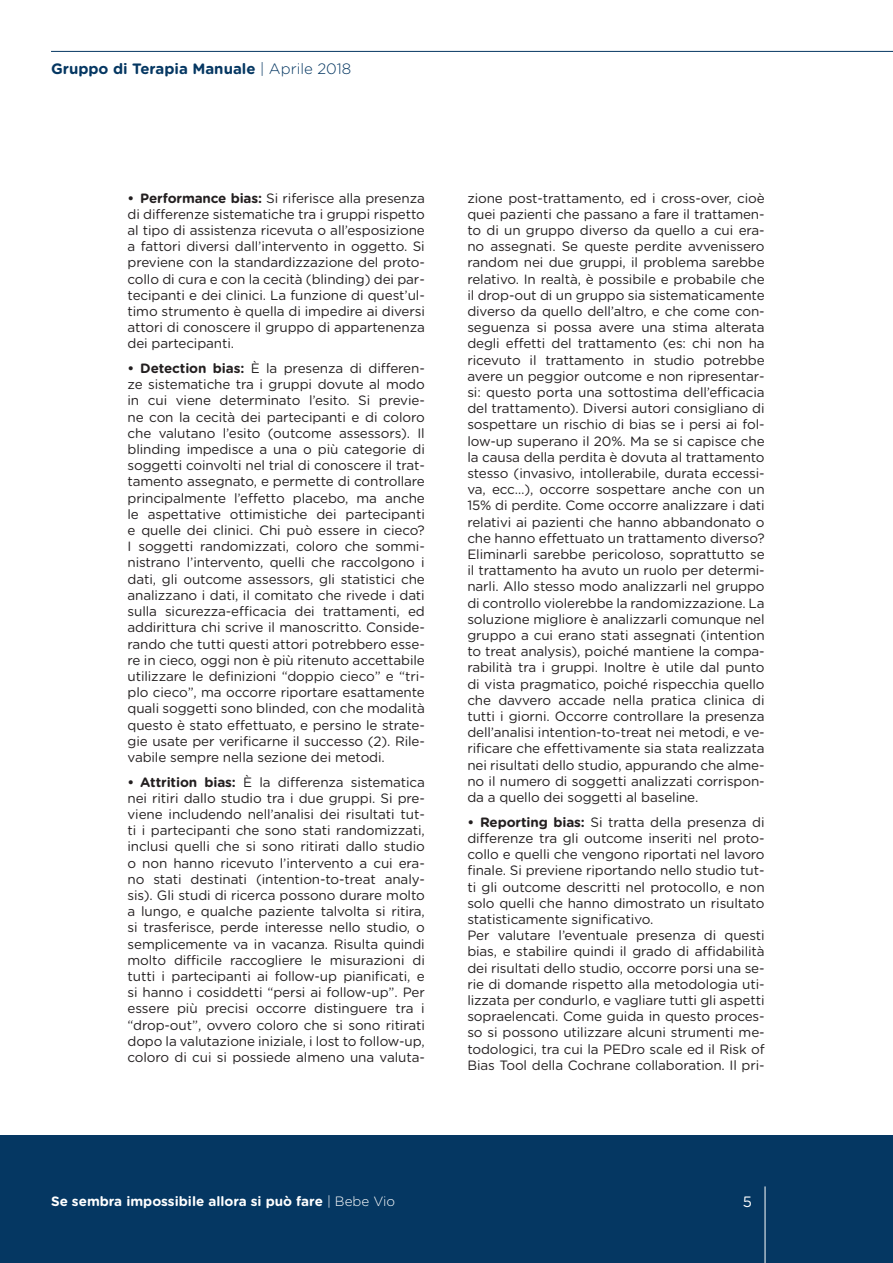
<style>
.page{position:relative;width:893px;height:1263px;background:#fff}
.page>*{position:absolute;margin:0;border:0;box-sizing:border-box;transform-origin:0 0}
.t1{font:700 15px "Gotham Rounded";color:#053762}
.t2{font:15px "Gotham Rounded";color:#fff}
.t3{font:13.5px/16.2px "Gotham Rounded";letter-spacing:-.01em;color:#231f20;text-align:justify}
.t4{font:700 13.5px "Gotham Rounded";color:#fff}
.s1{font-weight:300}
.s2{font-weight:700}
</style>
<div class="page">
<div style="left:0;top:1135px;width:893px;height:128px;background:#053762"></div>
<hr style="left:765px;top:1186px;width:1px;height:77px;background:#fff">
<hr style="left:51px;top:51px;width:842px;height:1px;background:#053762">
<hr style="left:0;top:0;width:1px;height:78px;background:#e6e7e9">
<p class="t1" style="left:51px;top:57px;width:302px">Gruppo di Terapia Manuale <span class="s1">| Aprile 2018</span></p>
<p class="t3" style="left:128px;top:189px;width:299px"><span class="s2">• Performance bias:</span> Si riferisce alla presenza di differenze sistematiche tra i gruppi rispetto al tipo di assistenza ricevuta o all’esposizione a fattori diversi dall’intervento in oggetto. Si previene con la standardizzazione del proto&shy;collo di cura e con la cecità (blinding) dei par&shy;tecipanti e dei clinici. La funzione di quest’ul&shy;timo strumento è quella di impedire ai diversi attori di conoscere il gruppo di appartenenza dei partecipanti.</p>
<p class="t3" style="left:128px;top:360px;width:299px"><span class="s2">• Detection bias:</span> È la presenza di differen&shy;ze sistematiche tra i gruppi dovute al modo in cui viene determinato l’esito. Si previe&shy;ne con la cecità dei partecipanti e di coloro che valutano l’esito (outcome assessors). Il blinding impedisce a una o più categorie di soggetti coinvolti nel trial di conoscere il trat&shy;tamento assegnato, e permette di controllare principalmente l’effetto placebo, ma anche le aspettative ottimistiche dei partecipanti e quelle dei clinici. Chi può essere in cieco?<br>I soggetti randomizzati, coloro che sommi&shy;nistrano l’intervento, quelli che raccolgono i dati, gli outcome assessors, gli statistici che analizzano i dati, il comitato che rivede i dati sulla sicurezza-efficacia dei trattamenti, ed addirittura chi scrive il manoscritto. Conside&shy;rando che tutti questi attori potrebbero esse&shy;re in cieco, oggi non è più ritenuto accettabile utilizzare le definizioni “doppio cieco” e “tri&shy;plo cieco”, ma occorre riportare esattamente quali soggetti sono blinded, con che modalità questo è stato effettuato, e persino le strate&shy;gie usate per verificarne il successo (2). Rile&shy;vabile sempre nella sezione dei metodi.</p>
<p class="t3" style="left:128px;top:773px;width:299px"><span class="s2">• Attrition bias:</span> È la differenza sistematica nei ritiri dallo studio tra i due gruppi. Si pre&shy;viene includendo nell’analisi dei risultati tut&shy;ti i partecipanti che sono stati randomizzati, inclusi quelli che si sono ritirati dallo studio o non hanno ricevuto l’intervento a cui era&shy;no stati destinati (intention-to-treat analy&shy;sis). Gli studi di ricerca possono durare molto a lungo, e qualche paziente talvolta si ritira, si trasferisce, perde interesse nello studio, o semplicemente va in vacanza. Risulta quindi molto difficile raccogliere le misurazioni di tutti i partecipanti ai follow-up pianificati, e si hanno i cosiddetti “persi ai follow-up”. Per essere più precisi occorre distinguere tra i “drop-out”, ovvero coloro che si sono ritirati dopo la valutazione iniziale, i lost to follow-up, coloro di cui si possiede almeno una valuta-</p>
<p class="t3" style="left:467px;top:189px;width:299px">zione post-trattamento, ed i cross-over, cioè quei pazienti che passano a fare il trattamen&shy;to di un gruppo diverso da quello a cui era&shy;no assegnati. Se queste perdite avvenissero random nei due gruppi, il problema sarebbe relativo. In realtà, è possibile e probabile che il drop-out di un gruppo sia sistematicamente diverso da quello dell’altro, e che come con&shy;seguenza si possa avere una stima alterata degli effetti del trattamento (es: chi non ha ricevuto il trattamento in studio potrebbe avere un peggior outcome e non ripresentar&shy;si: questo porta una sottostima dell’efficacia del trattamento). Diversi autori consigliano di sospettare un rischio di bias se i persi ai fol&shy;low-up superano il 20%. Ma se si capisce che la causa della perdita è dovuta al trattamento stesso (invasivo, intollerabile, durata eccessi&shy;va, ecc…), occorre sospettare anche con un 15% di perdite. Come occorre analizzare i dati relativi ai pazienti che hanno abbandonato o che hanno effettuato un trattamento diverso?<br>Eliminarli sarebbe pericoloso, soprattutto se il trattamento ha avuto un ruolo per determi&shy;narli. Allo stesso modo analizzarli nel gruppo di controllo violerebbe la randomizzazione. La soluzione migliore è analizzarli comunque nel gruppo a cui erano stati assegnati (intention to treat analysis), poiché mantiene la compa&shy;rabilità tra i gruppi. Inoltre è utile dal punto di vista pragmatico, poiché rispecchia quello che davvero accade nella pratica clinica di tutti i giorni. Occorre controllare la presenza dell’analisi intention-to-treat nei metodi, e ve&shy;rificare che effettivamente sia stata realizzata nei risultati dello studio, appurando che alme&shy;no il numero di soggetti analizzati corrispon&shy;da a quello dei soggetti al baseline.</p>
<p class="t3" style="left:467px;top:813px;width:299px"><span class="s2">• Reporting bias:</span> Si tratta della presenza di differenze tra gli outcome inseriti nel proto&shy;collo e quelli che vengono riportati nel lavoro finale. Si previene riportando nello studio tut&shy;ti gli outcome descritti nel protocollo, e non solo quelli che hanno dimostrato un risultato statisticamente significativo.</p>
<p class="t3" style="left:467px;top:927px;width:299px">Per valutare l’eventuale presenza di questi bias, e stabilire quindi il grado di affidabilità dei risultati dello studio, occorre porsi una se&shy;rie di domande rispetto alla metodologia uti&shy;lizzata per condurlo, e vagliare tutti gli aspetti sopraelencati. Come guida in questo proces&shy;so si possono utilizzare alcuni strumenti me&shy;todologici, tra cui la PEDro scale ed il Risk of Bias Tool della Cochrane collaboration. Il pri-</p>
<p class="t4" style="left:51px;top:1191px;width:346px">Se sembra impossibile allora si può fare <span class="s1">| Bebe Vio</span></p>
<p class="t2" style="left:743px;top:1191px;width:11px">5</p>
</div>
